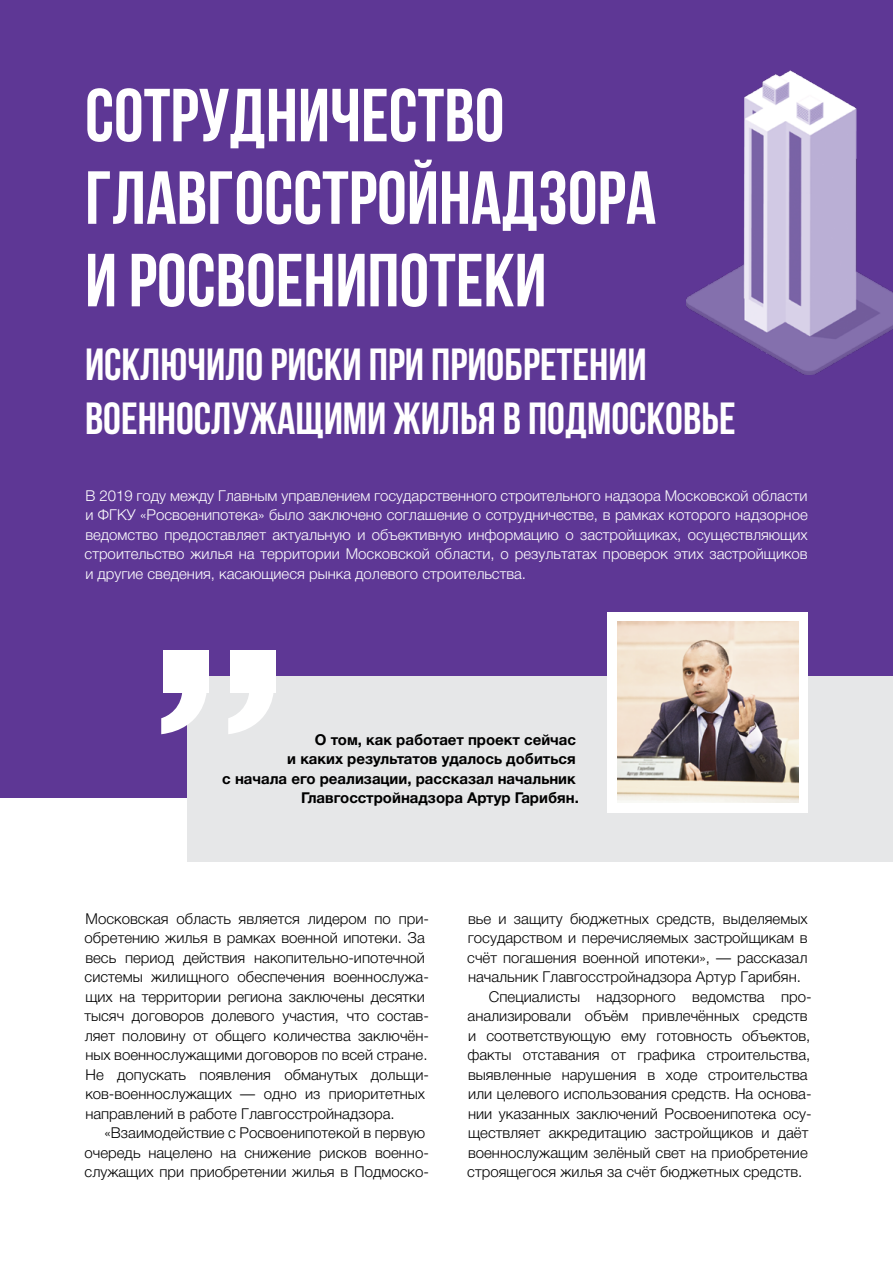
<style>
.page{position:relative;width:893px;height:1263px;background:#fff}
.page>*{position:absolute;margin:0;border:0;box-sizing:border-box;transform-origin:0 0}
.t1{font:700 75px/82.5px "Bebas Neue";color:#fff}
.t2{font:700 45px/54px "Bebas Neue";color:#fff}
.t3{font:300 15px/19.5px "Helvetica Neue Cyr";color:#000}
.t4{font:300 15px/19.5px "Helvetica Neue Cyr";color:#fff;text-align:justify}
.t5{font:700 15px/19.5px "Helvetica Neue Cyr";color:#000;text-align:right}
</style>
<div class="page">
<div style="left:0;top:0;width:893px;height:798px;background:#5e3795"></div>
<div style="left:187px;top:676px;width:706px;height:185px;background:#e6e7e8"></div>
<div style="left:607px;top:612px;width:201px;height:200px;background:#fff"></div>
<img style="left:617px;top:622px;width:181px;height:181px">
<div style="left:163px;top:650px;width:45px;height:43px;background:#fff"></div>
<svg style="left:161px;top:693px;width:45px;height:41px"></svg>
<div style="left:230px;top:650px;width:45px;height:43px;background:#fff"></div>
<svg style="left:228px;top:693px;width:45px;height:41px"></svg>
<img style="left:687px;top:70px;width:206px;height:304px">
<h1 class="t1" style="left:85px;top:73px;width:573px">Сотрудничество<br>Главгосстройнадзора и Росвоенипотеки</h1>
<h2 class="t2" style="left:85px;top:337px;width:652px">исключило риски при приобретении военнослужащими жилья в Подмосковье</h2>
<p class="t4" style="left:85px;top:486px;width:725px">В 2019 году между Главным управлением государственного строительного надзора Московской области и ФГКУ «Росвоенипотека» было заключено соглашение о сотрудничестве, в рамках которого надзорное ведомство предоставляет актуальную и объективную информацию о застройщиках, осуществляющих строительство жилья на территории Московской области, о результатах проверок этих застройщиков и другие сведения, касающиеся рынка долевого строительства.</p>
<p class="t5" style="left:222px;top:730px;width:358px">О том, как работает проект сейчас<br>и каких результатов удалось добиться<br>с начала его реализации, рассказал начальник Главгосстройнадзора Артур Гарибян.</p>
<p class="t3" style="left:84px;top:909px;width:346px">Московская область является лидером по при&shy;обретению жилья в рамках военной ипотеки. За весь период действия накопительно-ипотечной системы жилищного обеспечения военнослужа&shy;щих на территории региона заключены десятки тысяч договоров долевого участия, что состав&shy;ляет половину от общего количества заключён&shy;ных военнослужащими договоров по всей стране.<br>Не допускать появления обманутых дольщи&shy;ков-военнослужащих — одно из приоритетных направлений в работе Главгосстройнадзора.</p>
<p class="t3" style="left:85px;top:1123px;width:346px;text-indent:20px">«Взаимодействие с Росвоенипотекой в первую очередь нацелено на снижение рисков военно&shy;служащих при приобретении жилья в Подмоско-</p>
<p class="t3" style="left:468px;top:909px;width:341px">вье и защиту бюджетных средств, выделяемых</p>
<p class="t3" style="left:468px;top:928px;width:341px">государством и перечисляемых застройщикам в</p>
<p class="t3" style="left:467px;top:948px;width:342px">счёт погашения военной ипотеки», — рассказал</p>
<p class="t3" style="left:468px;top:967px;width:334px">начальник Главгосстройнадзора Артур Гарибян.</p>
<p class="t3" style="left:489px;top:987px;width:324px">Специалисты надзорного ведомства про-</p>
<p class="t3" style="left:468px;top:1006px;width:342px">анализировали объём привлечённых средств</p>
<p class="t3" style="left:468px;top:1026px;width:344px">и соответствующую ему готовность объектов,</p>
<p class="t3" style="left:467px;top:1045px;width:344px">факты отставания от графика строительства,</p>
<p class="t3" style="left:468px;top:1065px;width:341px">выявленные нарушения в ходе строительства</p>
<p class="t3" style="left:468px;top:1084px;width:345px">или целевого использования средств. На основа-</p>
<p class="t3" style="left:468px;top:1104px;width:345px">нии указанных заключений Росвоенипотека осу-</p>
<p class="t3" style="left:468px;top:1123px;width:342px">ществляет аккредитацию застройщиков и даёт</p>
<p class="t3" style="left:468px;top:1143px;width:341px">военнослужащим зелёный свет на приобретение</p>
<p class="t3" style="left:467px;top:1162px;width:336px">строящегося жилья за счёт бюджетных средств.</p>
</div>
